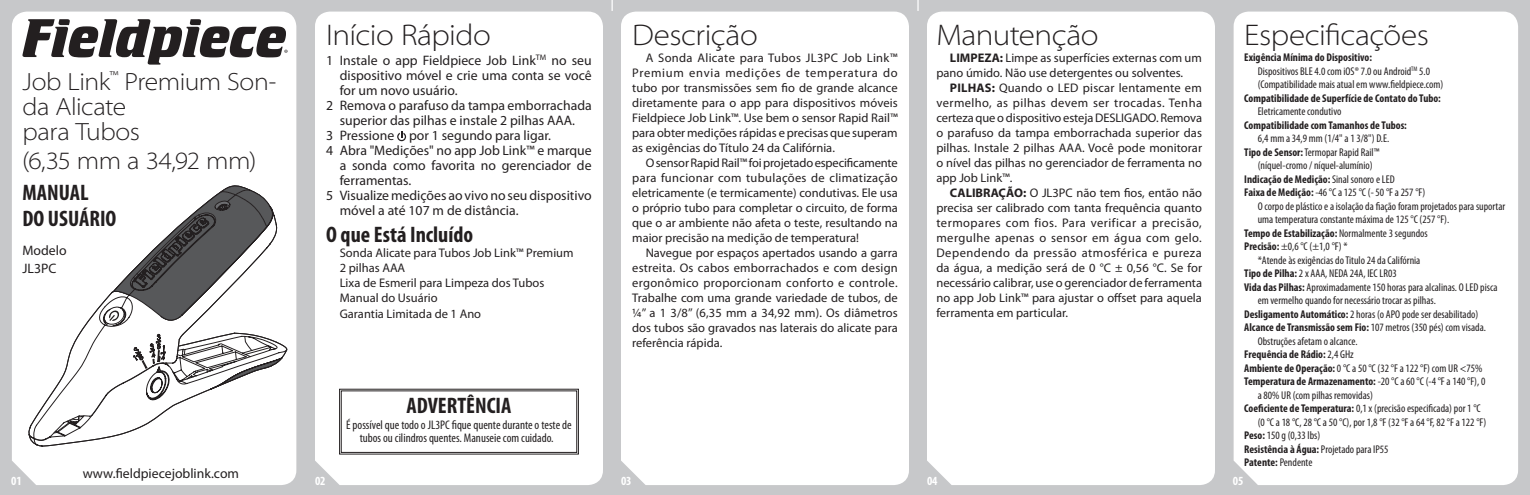
<style>
.page{position:relative;width:1530px;height:495px;background:#c7c8ca}
.page>*{position:absolute;margin:0;border:0;box-sizing:border-box;transform-origin:0 0}
.t1{font:300 semi-expanded 30px "Myriad Pro";letter-spacing:-.015em;color:#231f20}
.t2{font:300 semi-expanded 25px/25px "Myriad Pro";letter-spacing:-.02em;color:#231f20}
.t3{font:700 condensed 22.5px/26.2px "Myriad Pro";color:#231f20}
.t4{font:13.75px/18px "Myriad Pro";color:#231f20}
.t5{font:12.5px/15px "Myriad Pro";color:#231f20;text-align:justify}
.t6{font:condensed 12.5px/13.8px "Myriad Pro";color:#231f20;text-align:center}
.t7{font:700 condensed 12.5px "Myriad Pro";color:#fff}
.t8{font:condensed 11.25px/13.5px "Myriad Pro";color:#231f20}
.t9{font:700 condensed 11.25px "Myriad Pro";color:#231f20}
.s1{font-weight:700}
.s2{font-weight:400}
</style>
<div class="page">
<svg style="left:917px;top:0;width:2px;height:11px"></svg>
<div style="left:12px;top:12px;width:284px;height:473px;background:#fff"></div>
<div style="left:315px;top:12px;width:288px;height:473px;background:#fff"></div>
<div style="left:621px;top:12px;width:288px;height:473px;background:#fff"></div>
<div style="left:927px;top:12px;width:288px;height:473px;background:#fff"></div>
<div style="left:1234px;top:12px;width:284px;height:473px;background:#fff"></div>
<svg style="left:397px;top:131px;width:9px;height:10px"></svg>
<svg style="left:23px;top:19px;width:265px;height:46px;background:#959393"></svg>
<svg style="left:339px;top:388px;width:240px;height:67px;background:#f5f5f5"></svg>
<div style="left:341px;top:390px;width:236px;height:63px;border:1px solid #231f20"></div>
<svg style="left:28px;top:186px;width:259px;height:261px;background:#efefef"></svg>
<svg style="left:109px;top:186px;width:165px;height:135px;background:#ababab"></svg>
<h1 class="t1" style="left:1244px;top:19px;width:186px">Especificações</h1>
<p class="t8" style="left:1258px;top:51px;width:187px;text-indent:-13px"><span class="s1">Exigência Mínima do Dispositivo:<br></span>Dispositivos BLE 4.0 com iOS® 7.0 ou Android<sup>TM</sup> 5.0 (Compatibilidade mais atual em www.fieldpiece.com)</p>
<p class="t9" style="left:1244px;top:92px;width:198px">Compatibilidade de Superfície de Contato do Tubo:</p>
<p class="t8" style="left:1258px;top:105px;width:85px">Eletricamente condutivo</p>
<p class="t9" style="left:1244px;top:119px;width:164px">Compatibilidade com Tamanhos de Tubos:</p>
<p class="t8" style="left:1258px;top:132px;width:133px">6,4 mm a 34,9 mm (1/4" a 1 3/8") D.E.</p>
<p class="t8" style="left:1244px;top:145px;width:137px"><span class="s1">Tipo de Sensor:</span> Termopar Rapid Rail™</p>
<p class="t8" style="left:1258px;top:159px;width:116px">(níquel-cromo / níquel-alumínio)</p>
<p class="t9" style="left:1244px;top:173px;width:152px">Indicação de Medição: <span class="s2">Sinal sonoro e LED</span></p>
<p class="t8" style="left:1244px;top:186px;width:183px"><span class="s1">Faixa de Medição:</span> -46 °C a 125 °C (- 50 °F a 257 °F)</p>
<p class="t8" style="left:1258px;top:199px;width:249px">O corpo de plástico e a isolação da fiação foram projetados para suportar</p>
<p class="t8" style="left:1258px;top:213px;width:193px">uma temperatura constante máxima de 125 °C (257 °F).</p>
<p class="t9" style="left:1244px;top:227px;width:185px">Tempo de Estabilização: <span class="s2">Normalmente 3 segundos</span></p>
<p class="t8" style="left:1244px;top:240px;width:105px"><span class="s1">Precisão:</span> ±0,6 °C (±1,0 °F) *</p>
<p class="t8" style="left:1258px;top:253px;width:164px">*Atende às exigências do Titulo 24 da Califórnia</p>
<p class="t8" style="left:1244px;top:267px;width:154px"><span class="s1">Tipo de Pilha:</span> 2 x AAA, NEDA 24A, IEC LR03</p>
<p class="t8" style="left:1244px;top:280px;width:255px"><span class="s1">Vida das Pilhas:</span> Aproximadamente 150 horas para alcalinas. O LED pisca</p>
<p class="t8" style="left:1258px;top:294px;width:180px">em vermelho quando for necessário trocar as pilhas.</p>
<p class="t8" style="left:1244px;top:307px;width:236px"><span class="s1">Desligamento Automático:</span> 2 horas (o APO pode ser desabilitado)</p>
<p class="t9" style="left:1244px;top:321px;width:243px">Alcance de Transmissão sem Fio: <span class="s2">107 metros (350 pés) com visada.</span></p>
<p class="t8" style="left:1258px;top:334px;width:101px">Obstruções afetam o alcance.</p>
<p class="t9" style="left:1244px;top:348px;width:111px">Frequência de Rádio: <span class="s2">2,4 GHz</span></p>
<p class="t8" style="left:1244px;top:361px;width:240px"><span class="s1">Ambiente de Operação:</span> 0 °C a 50 °C (32 °F a 122 °F) com UR &lt;75%</p>
<p class="t9" style="left:1244px;top:375px;width:243px">Temperatura de Armazenamento: <span class="s2">-20 °C a 60 °C (-4 °F a 140 °F), 0</span></p>
<p class="t8" style="left:1258px;top:388px;width:117px">a 80% UR (com pilhas removidas)</p>
<p class="t8" style="left:1244px;top:402px;width:238px"><span class="s1">Coeficiente de Temperatura:</span> 0,1 x (precisão especificada) por 1 °C</p>
<p class="t8" style="left:1258px;top:415px;width:230px">(0 °C a 18 °C, 28 °C a 50 °C), por 1,8 °F (32 °F a 64 °F, 82 °F a 122 °F)</p>
<p class="t8" style="left:1244px;top:429px;width:78px"><span class="s1">Peso:</span> 150 g (0,33 lbs)</p>
<p class="t9" style="left:1244px;top:443px;width:146px">Resistência à Água: <span class="s2">Projetado para IP55</span></p>
<p class="t9" style="left:1244px;top:457px;width:70px">Patente: <span class="s2">Pendente</span></p>
<h1 class="t1" style="left:326px;top:19px;width:166px">Início Rápido</h1>
<p class="t4" style="left:326px;top:52px;width:267px">1 Instale o app Fieldpiece Job Link<sup>TM</sup> no seu</p>
<p class="t4" style="left:340px;top:67px;width:254px">dispositivo móvel e crie uma conta se você</p>
<p class="t4" style="left:340px;top:82px;width:119px">for um novo usuário.</p>
<p class="t4" style="left:326px;top:97px;width:267px">2 Remova o parafuso da tampa emborrachada</p>
<p class="t4" style="left:340px;top:112px;width:237px">superior das pilhas e instale 2 pilhas AAA.</p>
<p class="t4" style="left:326px;top:127px;width:226px">3 Pressione por 1 segundo para ligar.</p>
<p class="t4" style="left:326px;top:142px;width:267px">4 Abra "Medições" no app Job Link™ e marque</p>
<p class="t4" style="left:340px;top:157px;width:253px">a sonda como favorita no gerenciador de</p>
<p class="t4" style="left:340px;top:172px;width:73px">ferramentas.</p>
<p class="t4" style="left:326px;top:187px;width:267px">5 Visualize medições ao vivo no seu dispositivo</p>
<p class="t4" style="left:340px;top:202px;width:180px">móvel a até 107 m de distância.</p>
<h3 class="t3" style="left:326px;top:222px;width:149px">O que Está Incluído</h3>
<p class="t5" style="left:340px;top:246px;width:235px;text-align:left">Sonda Alicate para Tubos Job Link™ Premium<br>2 pilhas AAA<br>Lixa de Esmeril para Limpeza dos Tubos<br>Manual do Usuário</p>
<p class="t5" style="left:340px;top:307px;width:143px">Garantia Limitada de 1 Ano</p>
<h1 class="t1" style="left:632px;top:18px;width:127px">Descrição</h1>
<p class="t5" style="left:632px;top:51px;width:267px;text-indent:13px">A Sonda Alicate para Tubos JL3PC Job Link™ Premium envia medições de temperatura do tubo por transmissões sem fio de grande alcance diretamente para o app para dispositivos móveis Fieldpiece Job Link™. Use bem o sensor Rapid Rail™ para obter medições rápidas e precisas que superam as exigências do Título 24 da Califórnia.</p>
<p class="t5" style="left:632px;top:156px;width:267px;text-indent:13px">O sensor Rapid Rail™ foi projetado especificamente para funcionar com tubulações de climatização eletricamente (e termicamente) condutivas. Ele usa o próprio tubo para completar o circuito, de forma que o ar ambiente não afeta o teste, resultando na maior precisão na medição de temperatura!</p>
<p class="t5" style="left:632px;top:246px;width:267px;text-indent:13px">Navegue por espaços apertados usando a garra estreita. Os cabos emborrachados e com design ergonômico proporcionam conforto e controle.<br>Trabalhe com uma grande variedade de tubos, de ¼’’ a 1 3/8’’ (6,35 mm a 34,92 mm). Os diâmetros dos tubos são gravados nas laterais do alicate para referência rápida.</p>
<h1 class="t1" style="left:936px;top:18px;width:164px">Manutenção</h1>
<p class="t5" style="left:936px;top:51px;width:267px;text-indent:13px"><span class="s1">LIMPEZA:</span> Limpe as superfícies externas com um pano úmido. Não use detergentes ou solventes.</p>
<p class="t5" style="left:936px;top:81px;width:267px;text-indent:13px"><span class="s1">PILHAS:</span> Quando o LED piscar lentamente em vermelho, as pilhas devem ser trocadas. Tenha certeza que o dispositivo esteja DESLIGADO. Remova o parafuso da tampa emborrachada superior das pilhas. Instale 2 pilhas AAA. Você pode monitorar o nível das pilhas no gerenciador de ferramenta no app Job Link™.</p>
<p class="t5" style="left:936px;top:186px;width:267px;text-indent:13px"><span class="s1">CALIBRAÇÃO:</span> O JL3PC não tem fios, então não precisa ser calibrado com tanta frequência quanto termopares com fios. Para verificar a precisão, mergulhe apenas o sensor em água com gelo.<br>Dependendo da pressão atmosférica e pureza da água, a medição será de 0 °C ± 0,56 °C. Se for necessário calibrar, use o gerenciador de ferramenta no app Job Link™ para ajustar o offset para aquela ferramenta em particular.</p>
<h2 class="t2" style="left:22px;top:69px;width:255px">Job Link<sup>™</sup> Premium Son&shy;da Alicate<br>para Tubos</h2>
<h2 class="t2" style="left:22px;top:149px;width:235px">(6,35 mm a 34,92 mm)</h2>
<h3 class="t3" style="left:22px;top:180px;width:95px">MANUAL<br>DO USUÁRIO</h3>
<p class="t4" style="left:22px;top:241px;width:46px">Modelo<br>JL3PC</p>
<h3 class="t3" style="left:406px;top:392px;width:107px">ADVERTÊNCIA</h3>
<p class="t6" style="left:346px;top:418px;width:227px">É possível que todo o JL3PC fique quente durante o teste de tubos ou cilindros quentes. Manuseie com cuidado.</p>
<p class="t4" style="left:83px;top:465px;width:158px">www.fieldpiecejoblink.com</p>
<p class="t7" style="left:11px;top:474px;width:12px">01</p>
<p class="t7" style="left:315px;top:474px;width:12px">02</p>
<p class="t7" style="left:621px;top:474px;width:12px">03</p>
<p class="t7" style="left:927px;top:474px;width:12px">04</p>
<p class="t7" style="left:1233px;top:474px;width:12px">05</p>
</div>
